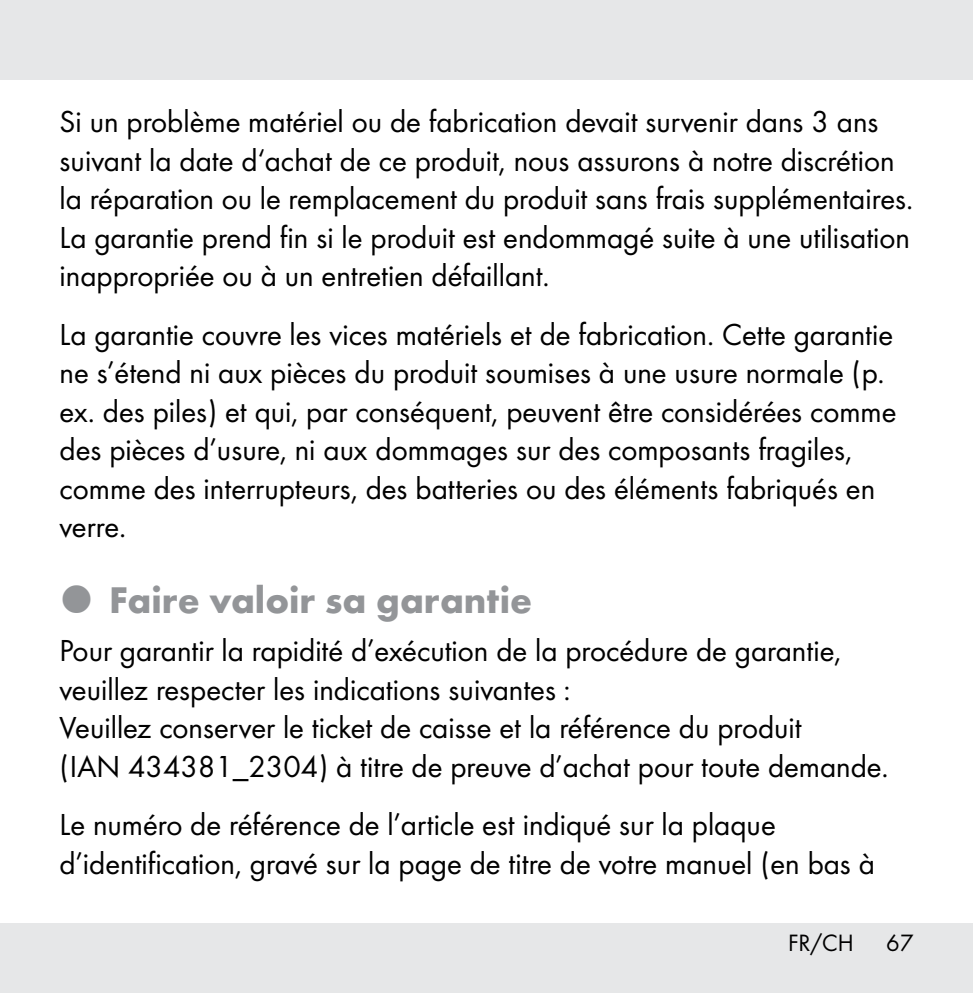
<style>
.page{position:relative;width:973px;height:993px;background:#fff}
.page>*{position:absolute;margin:0;border:0;box-sizing:border-box;transform-origin:0 0}
.t1{font:700 38.5px "Futura";color:#939598}
.t2{font:31.5px/38.5px "Futura Boo";color:#000}
.t3{font:24.5px "Futura Boo";color:#000}
</style>
<div class="page">
<div style="left:0;top:0;width:972px;height:79px;background:#e6e7e8"></div>
<div style="left:0;top:923px;width:972px;height:69px;background:#e6e7e8"></div>
<p class="t2" style="left:60px;top:101px;width:855px">Si un problème matériel ou de fabrication devait survenir dans 3 ans suivant la date d‘achat de ce produit, nous assurons à notre discrétion la réparation ou le remplacement du produit sans frais supplémentaires.<br>La garantie prend fin si le produit est endommagé suite à une utilisation inappropriée ou à un entretien défaillant.</p>
<p class="t2" style="left:60px;top:313px;width:838px">La garantie couvre les vices matériels et de fabrication. Cette garantie ne s’étend ni aux pièces du produit soumises à une usure normale (p. ex. des piles) et qui, par conséquent, peuvent être considérées comme des pièces d’usure, ni aux dommages sur des composants fragiles, comme des interrupteurs, des batteries ou des éléments fabriqués en verre.</p>
<p class="t1" style="left:109px;top:571px;width:424px">Faire valoir sa garantie</p>
<p class="t2" style="left:60px;top:629px;width:830px">Pour garantir la rapidité d’exécution de la procédure de garantie, veuillez respecter les indications suivantes :<br>Veuillez conserver le ticket de caisse et la référence du produit<br>(IAN 434381_2304) à titre de preuve d’achat pour toute demande.</p>
<p class="t2" style="left:60px;top:803px;width:816px">Le numéro de référence de l’article est indiqué sur la plaque d’identification, gravé sur la page de titre de votre manuel (en bas à</p>
<p class="t3" style="left:788px;top:925px;width:67px">FR/CH</p>
<p class="t3" style="left:886px;top:925px;width:29px">67</p>
</div>
